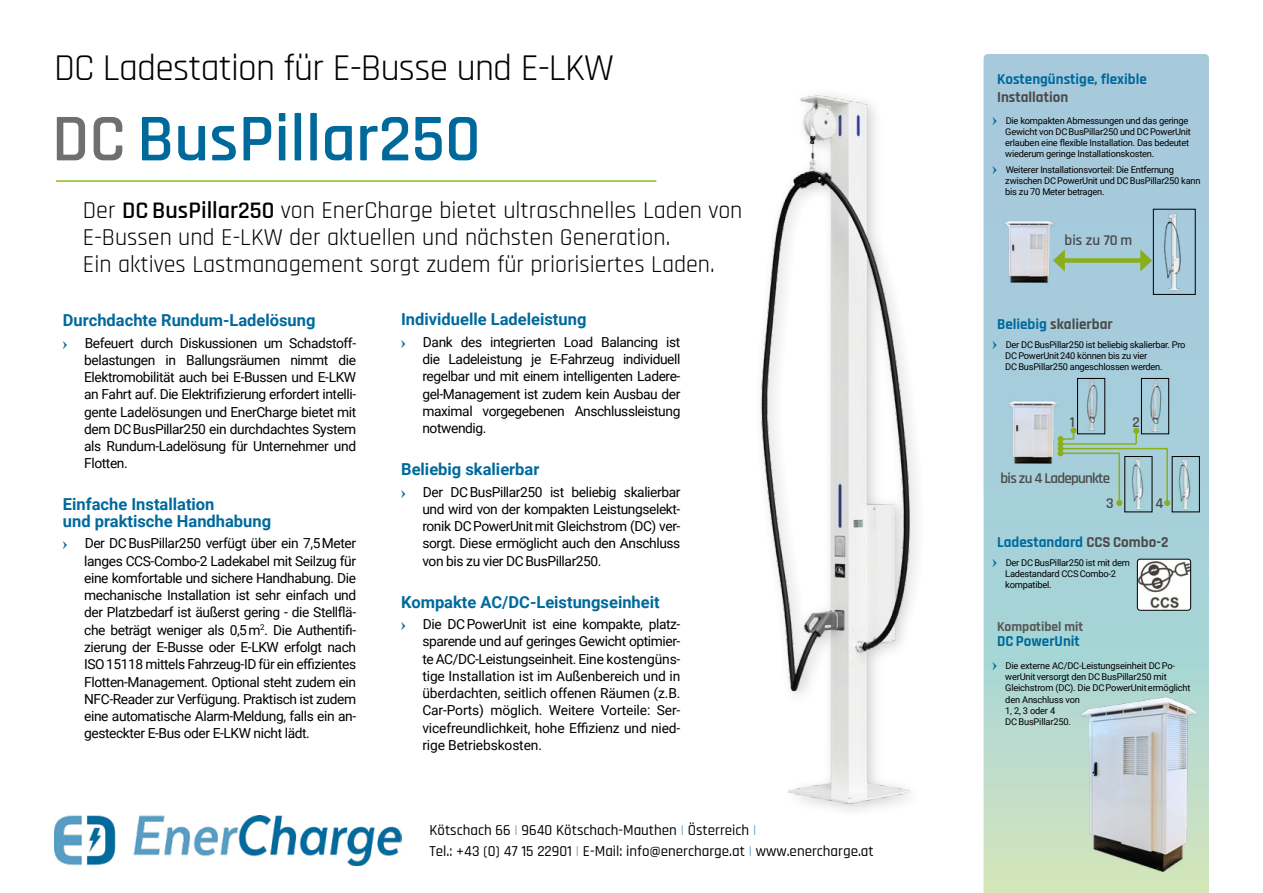
<style>
.page{position:relative;width:1263px;height:893px;background:#fff}
.page>*{position:absolute;margin:0;border:0;box-sizing:border-box;transform-origin:0 0}
.t1{font:600 67.5px "Rajdhani";color:#00699c}
.t2{font:37.5px "Rajdhani";letter-spacing:-.02em;color:#000}
.t3{font:24px/27px "Rajdhani";color:#000}
.t4{font:700 16.5px/16.5px "Roboto";color:#00699c}
.t5{font:500 15px/21px "Rajdhani";color:#000}
.t6{font:700 15px "Rajdhani";color:#00699c}
.t7{font:700 15px "Rajdhani";color:#4a4a49}
.t8{font:600 15px "Rajdhani";letter-spacing:-.05em;color:#4a4a49}
.t9{font:13.8px/17.2px "Roboto";letter-spacing:-.03em;color:#000;text-align:justify}
.t10{font:700 13.5px "Rajdhani";color:#575756}
.t11{font:9.3px/11.2px "Roboto";letter-spacing:-.025em;color:#000}
.s1{color:#706f6f}
.s2{font-weight:600}
.s3{font-family:"Perpetua";font-weight:700;font-size:18px;color:#00699c}
.s4{color:#569cc4}
.s5{color:#00699c}
.s6{color:#4a4a49}
</style>
<div class="page">
<img style="left:760px;top:94px;width:157px;height:717px">
<svg style="left:983px;top:54px;width:226px;height:839px;background:#aad0d6"></svg>
<hr style="left:56px;top:180px;width:600px;height:2px;background:#8abe1d">
<img style="left:1003px;top:210px;width:52px;height:79px">
<div style="left:1061px;top:258px;width:83px;height:5px;background:#8baf1a"></div>
<svg style="left:1053px;top:249px;width:12px;height:23px"></svg>
<svg style="left:1140px;top:249px;width:12px;height:23px"></svg>
<hr style="left:1060px;top:443px;width:76px;height:2px;background:#8baf1a">
<svg style="left:1133px;top:428px;width:6px;height:16px"></svg>
<hr style="left:1166px;top:449px;width:2px;height:54px;background:#8baf1a">
<svg style="left:1164px;top:500px;width:6px;height:6px"></svg>
<hr style="left:1118px;top:454px;width:2px;height:49px;background:#8baf1a">
<svg style="left:1116px;top:500px;width:6px;height:6px"></svg>
<hr style="left:1060px;top:448px;width:107px;height:1px;background:#8baf1a">
<hr style="left:1060px;top:453px;width:60px;height:1px;background:#8baf1a">
<svg style="left:1059px;top:428px;width:17px;height:28px"></svg>
<img style="left:1155px;top:211px;width:38px;height:82px">
<div style="left:1153px;top:209px;width:42px;height:86px;border:1px solid #000"></div>
<img style="left:1079px;top:380px;width:24px;height:52px">
<div style="left:1077px;top:378px;width:28px;height:56px;border:1px solid #000"></div>
<img style="left:1143px;top:380px;width:24px;height:52px">
<div style="left:1141px;top:378px;width:28px;height:56px;border:1px solid #000"></div>
<img style="left:54px;top:816px;width:347px;height:50px">
<img style="left:1071px;top:689px;width:138px;height:187px">
<img style="left:1007px;top:391px;width:52px;height:78px">
<img style="left:1137px;top:559px;width:52px;height:51px">
<div style="left:1137px;top:559px;width:54px;height:51px;border:1px solid #000;border-radius:3px"></div>
<img style="left:1126px;top:458px;width:24px;height:52px">
<img style="left:1174px;top:458px;width:23px;height:52px">
<h2 class="t2" style="left:54px;top:46px;width:561px">DC Ladestation für E-Busse und E-LKW</h2>
<h1 class="t1" style="left:52px;top:99px;width:430px"><span class="s1">DC</span> BusPillar250</h1>
<h3 class="t3" style="left:83px;top:198px;width:661px">Der <span class="s2">DC BusPillar250</span> von EnerCharge bietet ultraschnelles Laden von<br>E-Bussen und E-LKW der aktuellen und nächsten Generation.<br>Ein aktives Lastmanagement sorgt zudem für priorisiertes Laden.</h3>
<p class="t4" style="left:63px;top:311px;width:254px">Durchdachte Rundum-Ladelösung</p>
<p class="t9" style="left:84px;top:334px;width:273px;text-indent:-21px"><span class="s3">›</span> Befeuert durch Diskussionen um Schadstoff&shy;belastungen in Ballungsräumen nimmt die Elektromobilität auch bei E-Bussen und E-LKW an Fahrt auf. Die Elektrifizierung erfordert intelli&shy;gente Ladelösungen und EnerCharge bietet mit dem DC BusPillar250 ein durchdachtes System als Rundum-Ladelösung für Unternehmer und Flotten.</p>
<p class="t4" style="left:63px;top:496px;width:210px">Einfache Installation<br>und praktische Handhabung</p>
<p class="t9" style="left:84px;top:534px;width:273px;text-indent:-21px"><span class="s3">›</span> Der DC BusPillar250 verfügt über ein 7,5 Meter langes CCS-Combo-2 Ladekabel mit Seilzug für eine komfortable und sichere Handhabung. Die mechanische Installation ist sehr einfach und der Platzbedarf ist äußerst gering - die Stellflä&shy;che beträgt weniger als 0,5 m<sup>2</sup>. Die Authentifi&shy;zierung der E-Busse oder E-LKW erfolgt nach ISO 15118 mittels Fahrzeug-ID für ein effizientes Flotten-Management. Optional steht zudem ein NFC-Reader zur Verfügung. Praktisch ist zudem eine automatische Alarm-Meldung, falls ein an&shy;gesteckter E-Bus oder E-LKW nicht lädt.</p>
<p class="t4" style="left:401px;top:311px;width:187px">Individuelle Ladeleistung</p>
<p class="t9" style="left:422px;top:333px;width:260px;text-indent:-21px"><span class="s3">›</span> Dank des integrierten Load Balancing ist die Ladeleistung je E-Fahrzeug individuell regelbar und mit einem intelligenten Ladere&shy;gel-Management ist zudem kein Ausbau der maximal vorgegebenen Anschlussleistung notwendig.</p>
<p class="t4" style="left:401px;top:460px;width:140px">Beliebig skalierbar</p>
<p class="t9" style="left:422px;top:483px;width:260px;text-indent:-21px"><span class="s3">›</span> Der DC BusPillar250 ist beliebig skalierbar und wird von der kompakten Leistungselekt&shy;ronik DC PowerUnit mit Gleichstrom (DC) ver&shy;sorgt. Diese ermöglicht auch den Anschluss von bis zu vier DC BusPillar250.</p>
<p class="t4" style="left:401px;top:593px;width:260px">Kompakte AC/DC-Leistungseinheit</p>
<p class="t9" style="left:422px;top:615px;width:260px;text-indent:-21px"><span class="s3">›</span> Die DC PowerUnit ist eine kompakte, platz&shy;sparende und auf geringes Gewicht optimier&shy;te AC/DC-Leistungseinheit. Eine kostengüns&shy;tige Installation ist im Außenbereich und in überdachten, seitlich offenen Räumen (z.B.<br>Car-Ports) möglich. Weitere Vorteile: Ser&shy;vicefreundlichkeit, hohe Effizienz und nied&shy;rige Betriebskosten.</p>
<p class="t5" style="left:429px;top:820px;width:446px">Kötschach 66 <span class="s4">|</span> 9640 Kötschach-Mauthen <span class="s4">|</span> Österreich <span class="s4">|<br></span>Tel.: +43 (0) 47 15 22901 <span class="s4">|</span> E-Mail: info@enercharge.at <span class="s4">|</span> www.enercharge.at</p>
<p class="t6" style="left:997px;top:70px;width:151px">Kostengünstige, flexible</p>
<p class="t7" style="left:997px;top:88px;width:73px">Installation</p>
<p class="t11" style="left:1005px;top:114px;width:187px;text-indent:-13px"><span class="s3">›</span> Die kompakten Abmessungen und das geringe Gewicht von DC BusPillar250 und DC PowerUnit erlauben eine flexible Installation. Das bedeutet wiederum geringe Installationskosten.</p>
<p class="t11" style="left:1005px;top:164px;width:197px;text-indent:-13px"><span class="s3">›</span> Weiterer Installationsvorteil: Die Entfernung zwischen DC PowerUnit und DC BusPillar250 kann bis zu 70 Meter betragen.</p>
<p class="t8" style="left:1064px;top:232px;width:69px">bis zu 70 m</p>
<p class="t7" style="left:997px;top:315px;width:117px"><span class="s5">Beliebig</span> skalierbar</p>
<p class="t11" style="left:1005px;top:339px;width:182px;text-indent:-13px"><span class="s3">›</span> Der DC BusPillar250 ist beliebig skalierbar. Pro<br>DC PowerUnit 240 können bis zu vier<br>DC BusPillar250 angeschlossen werden.</p>
<p class="t8" style="left:1070px;top:413px;width:6px">1</p>
<p class="t8" style="left:1132px;top:413px;width:9px">2</p>
<p class="t8" style="left:1000px;top:469px;width:111px">bis zu 4 Ladepunkte</p>
<p class="t8" style="left:1106px;top:495px;width:9px">3</p>
<p class="t8" style="left:1155px;top:495px;width:9px">4</p>
<p class="t6" style="left:997px;top:533px;width:173px">Ladestandard <span class="s6">CCS Combo-2</span></p>
<p class="t11" style="left:1005px;top:556px;width:126px;text-indent:-13px"><span class="s3">›</span> Der DC BusPillar250 ist mit dem<br>Ladestandard CCS Combo-2 kompatibel.</p>
<p class="t10" style="left:997px;top:619px;width:88px">Kompatibel mit</p>
<p class="t6" style="left:997px;top:632px;width:84px">DC PowerUnit</p>
<p class="t11" style="left:1005px;top:659px;width:187px;text-indent:-13px"><span class="s3">›</span> Die externe AC/DC-Leistungseinheit DC Po&shy;werUnit versorgt den DC BusPillar250 mit<br>Gleichstrom (DC). Die DC PowerUnit ermöglicht den Anschluss von<br>1, 2, 3 oder 4<br>DC BusPillar250.</p>
</div>
